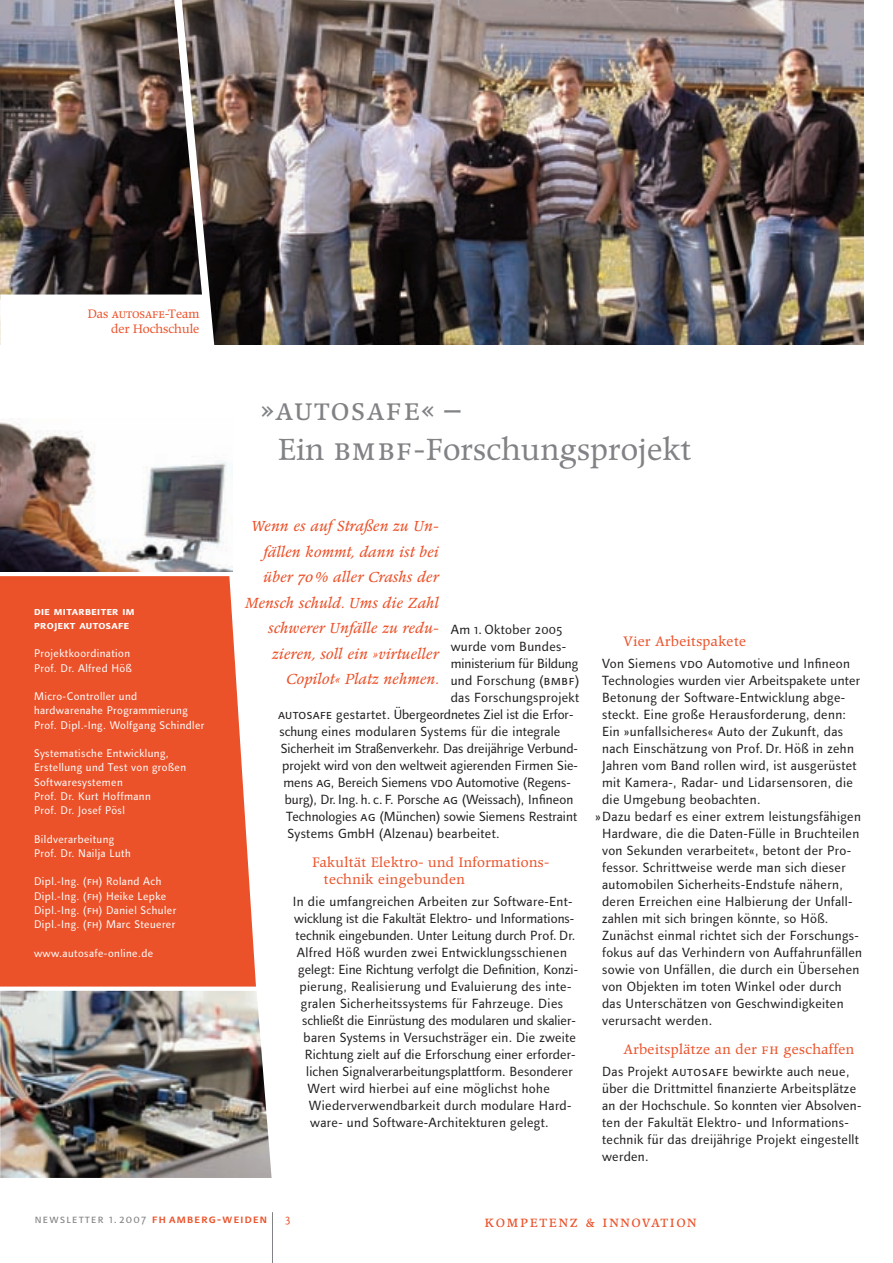
<style>
.page{position:relative;width:893px;height:1263px;background:#fff}
.page>*{position:absolute;margin:0;border:0;box-sizing:border-box;transform-origin:0 0}
.t1{font:30px "Poppl Pontifex BQ";letter-spacing:.01em;color:#808285}
.t2{font:30px "Poppl Pontifex Exp BQ";letter-spacing:.055em;color:#808285}
.t3{font:15px "Poppl Pontifex Exp BQ";letter-spacing:.1em;color:#eb522a}
.t4{font:14.25px/25.5px "Poppl Pontifex Exp BQ Italic Os F";letter-spacing:.015em;color:#eb522a;text-align:right}
.t5{font:13.5px/17px "Linotype Finnegan Os F";letter-spacing:.025em;color:#231f20}
.t6{font:13.5px "Linotype Finnegan Os F";color:#231f20}
.t7{font:13.5px "Linotype Finnegan Os F";letter-spacing:.005em;color:#231f20}
.t8{font:13.5px/17px "Poppl Pontifex BQ";letter-spacing:.03em;color:#eb522a}
.t9{font:12px "Linotype Finnegan SC";letter-spacing:.105em;color:#808285}
.t10{font:12px/15px "Poppl Pontifex BQ";color:#eb522a;text-align:right}
.t11{font:12px "Linotype Finnegan SC";color:#eb522a}
.t12{font:11.25px/14.2px "Linotype Finnegan Os F";letter-spacing:.035em;color:#fff}
.t13{font:700 11.25px/14.2px "Linotype Finnegan SC";letter-spacing:.04em;color:#fff}
.s1{font-family:"Poppl Pontifex Exp BQ"}
.s2{font-family:"Linotype Finnegan SC"}
.s3{font-family:"Poppl Pontifex BQ"}
.s4{font-weight:500;color:#eb522a}
</style>
<div class="page">
<img style="left:0;top:0;width:863px;height:344px">
<svg style="left:168px;top:0;width:84px;height:572px"></svg>
<div style="left:0;top:576px;width:256px;height:410px;background:#eb522a"></div>
<img style="left:0;top:991px;width:272px;height:186px">
<svg style="left:0;top:294px;width:213px;height:67px"></svg>
<hr style="left:272px;top:1212px;width:1px;height:51px;background:#808285">
<img style="left:0;top:419px;width:232px;height:152px">
<p class="t10" style="left:88px;top:307px;width:113px">Das <span class="s1">autosafe</span>-Team der Hochschule</p>
<p class="t13" style="left:34px;top:605px;width:102px">die mitarbeiter im projekt autosafe</p>
<p class="t12" style="left:34px;top:648px;width:99px">Projektkoordination<br>Prof. Dr. Alfred Höß</p>
<p class="t12" style="left:34px;top:690px;width:172px">Micro-Controller und hardwarenahe Programmierung<br>Prof. Dipl.-Ing. Wolfgang Schindler</p>
<p class="t12" style="left:34px;top:747px;width:154px">Systematische Entwicklung,<br>Erstellung und Test von großen<br>Softwaresystemen<br>Prof. Dr. Kurt Hoffmann<br>Prof. Dr. Josef Pösl</p>
<p class="t12" style="left:34px;top:833px;width:98px">Bildverarbeitung<br>Prof. Dr. Nailja Luth</p>
<p class="t12" style="left:34px;top:876px;width:144px">Dipl.-Ing. (<span class="s2">fh</span>) Roland Ach<br>Dipl.-Ing. (<span class="s2">fh</span>) Heike Lepke<br>Dipl.-Ing. (<span class="s2">fh</span>) Daniel Schuler<br>Dipl.-Ing. (<span class="s2">fh</span>) Marc Steuerer</p>
<p class="t12" style="left:34px;top:947px;width:121px">www.autosafe-online.de</p>
<h1 class="t2" style="left:261px;top:392px;width:201px"><span class="s3">»</span>autosafe<span class="s3">« –</span></h1>
<h1 class="t1" style="left:279px;top:432px;width:414px">Ein <span class="s1">bmbf</span>-Forschungsprojekt</h1>
<p class="t4" style="left:244px;top:514px;width:196px">Wenn es auf Straßen zu Un&shy;fällen kommt, dann ist bei über 70% aller Crashs der<br>Mensch schuld. Ums die Zahl schwerer Unfälle zu redu&shy;zieren, soll ein »virtueller<br>Copilot« Platz nehmen.</p>
<p class="t5" style="left:451px;top:622px;width:113px">Am 1. Oktober 2005</p>
<p class="t5" style="left:451px;top:639px;width:117px">wurde vom Bundes-</p>
<p class="t6" style="left:451px;top:658px;width:129px">ministerium für Bildung</p>
<p class="t5" style="left:451px;top:673px;width:130px">und Forschung (<span class="s2">bmbf</span>)</p>
<p class="t5" style="left:451px;top:690px;width:130px">das Forschungsprojekt</p>
<p class="t6" style="left:278px;top:709px;width:297px"><span class="s2">autosafe</span> gestartet. Übergeordnetes Ziel ist die Erfor-</p>
<p class="t5" style="left:279px;top:724px;width:282px">schung eines modularen Systems für die integrale</p>
<p class="t6" style="left:281px;top:743px;width:299px">Sicherheit im Straßenverkehr. Das dreijährige Verbund-</p>
<p class="t7" style="left:282px;top:760px;width:297px">projekt wird von den weltweit agierenden Firmen Sie-</p>
<p class="t6" style="left:283px;top:777px;width:289px">mens <span class="s2">ag</span>, Bereich Siemens <span class="s2">vdo</span> Automotive (Regens-</p>
<p class="t6" style="left:285px;top:794px;width:290px">burg), Dr. Ing. h. c. F. Porsche <span class="s2">ag</span> (Weissach), Infineon</p>
<p class="t7" style="left:286px;top:811px;width:292px">Technologies <span class="s2">ag</span> (München) sowie Siemens Restraint</p>
<p class="t5" style="left:287px;top:826px;width:214px">Systems GmbH (Alzenau) bearbeitet.</p>
<p class="t8" style="left:324px;top:854px;width:227px;text-indent:-11px">Fakultät Elektro- und Informations&shy;technik eingebunden</p>
<p class="t5" style="left:293px;top:894px;width:281px">In die umfangreichen Arbeiten zur Software-Ent-</p>
<p class="t7" style="left:294px;top:913px;width:282px">wicklung ist die Fakultät Elektro- und Informations-</p>
<p class="t7" style="left:296px;top:930px;width:281px">technik eingebunden. Unter Leitung durch Prof. Dr.</p>
<p class="t5" style="left:297px;top:945px;width:271px">Alfred Höß wurden zwei Entwicklungsschienen</p>
<p class="t7" style="left:298px;top:964px;width:281px">gelegt: Eine Richtung verfolgt die Definition, Konzi-</p>
<p class="t5" style="left:300px;top:979px;width:273px">pierung, Realisierung und Evaluierung des inte-</p>
<p class="t5" style="left:301px;top:996px;width:264px">gralen Sicherheitssystems für Fahrzeuge. Dies</p>
<p class="t6" style="left:302px;top:1015px;width:275px">schließt die Einrüstung des modularen und skalier-</p>
<p class="t5" style="left:304px;top:1030px;width:274px">baren Systems in Versuchsträger ein. Die zweite</p>
<p class="t5" style="left:305px;top:1047px;width:272px">Richtung zielt auf die Erforschung einer erforder-</p>
<p class="t5" style="left:306px;top:1064px;width:268px">lichen Signalverarbeitungsplattform. Besonderer</p>
<p class="t5" style="left:308px;top:1081px;width:244px">Wert wird hierbei auf eine möglichst hohe</p>
<p class="t5" style="left:309px;top:1098px;width:264px">Wiederverwendbarkeit durch modulare Hard-</p>
<p class="t5" style="left:310px;top:1115px;width:240px">ware- und Software-Architekturen gelegt.</p>
<p class="t8" style="left:623px;top:633px;width:124px">Vier Arbeitspakete</p>
<p class="t5" style="left:602px;top:656px;width:249px">Von Siemens <span class="s2">vdo</span> Automotive und Infineon</p>
<p class="t5" style="left:602px;top:673px;width:259px">Technologies wurden vier Arbeitspakete unter</p>
<p class="t5" style="left:602px;top:690px;width:245px">Betonung der Software-Entwicklung abge-</p>
<p class="t5" style="left:602px;top:707px;width:245px">steckt. Eine große Herausforderung, denn:</p>
<p class="t5" style="left:602px;top:724px;width:242px">Ein »unfallsicheres« Auto der Zukunft, das</p>
<p class="t5" style="left:602px;top:741px;width:253px">nach Einschätzung von Prof. Dr. Höß in zehn</p>
<p class="t5" style="left:602px;top:758px;width:256px">Jahren vom Band rollen wird, ist ausgerüstet</p>
<p class="t5" style="left:602px;top:775px;width:252px">mit Kamera-, Radar- und Lidarsensoren, die</p>
<p class="t5" style="left:602px;top:792px;width:160px">die Umgebung beobachten.</p>
<p class="t5" style="left:595px;top:809px;width:267px">»Dazu bedarf es einer extrem leistungsfähigen</p>
<p class="t5" style="left:602px;top:826px;width:259px">Hardware, die die Daten-Fülle in Bruchteilen</p>
<p class="t5" style="left:602px;top:843px;width:250px">von Sekunden verarbeitet«, betont der Pro-</p>
<p class="t5" style="left:602px;top:860px;width:245px">fessor. Schrittweise werde man sich dieser</p>
<p class="t5" style="left:602px;top:877px;width:242px">automobilen Sicherheits-Endstufe nähern,</p>
<p class="t5" style="left:602px;top:894px;width:252px">deren Erreichen eine Halbierung der Unfall-</p>
<p class="t5" style="left:602px;top:911px;width:228px">zahlen mit sich bringen könnte, so Höß.</p>
<p class="t5" style="left:602px;top:928px;width:258px">Zunächst einmal richtet sich der Forschungs-</p>
<p class="t5" style="left:602px;top:945px;width:262px">fokus auf das Verhindern von Auffahrunfällen</p>
<p class="t5" style="left:602px;top:962px;width:259px">sowie von Unfällen, die durch ein Übersehen</p>
<p class="t5" style="left:602px;top:979px;width:241px">von Objekten im toten Winkel oder durch</p>
<p class="t5" style="left:602px;top:996px;width:243px">das Unterschätzen von Geschwindigkeiten</p>
<p class="t5" style="left:602px;top:1013px;width:112px">verursacht werden.</p>
<p class="t8" style="left:623px;top:1041px;width:232px">Arbeitsplätze an der <span class="s1">fh</span> geschaffen</p>
<p class="t5" style="left:602px;top:1064px;width:261px">Das Projekt <span class="s2">autosafe</span> bewirkte auch neue, über die Drittmittel finanzierte Arbeitsplätze an der Hochschule. So konnten vier Absolven&shy;ten der Fakultät Elektro- und Informations&shy;technik für das dreijährige Projekt eingestellt werden.</p>
<p class="t9" style="left:35px;top:1214px;width:234px">newsletter 1.2007 <span class="s4">fh amberg-weiden</span></p>
<p class="t11" style="left:286px;top:1214px;width:6px">3</p>
<p class="t3" style="left:485px;top:1213px;width:214px">kompetenz &amp; innovation</p>
</div>
